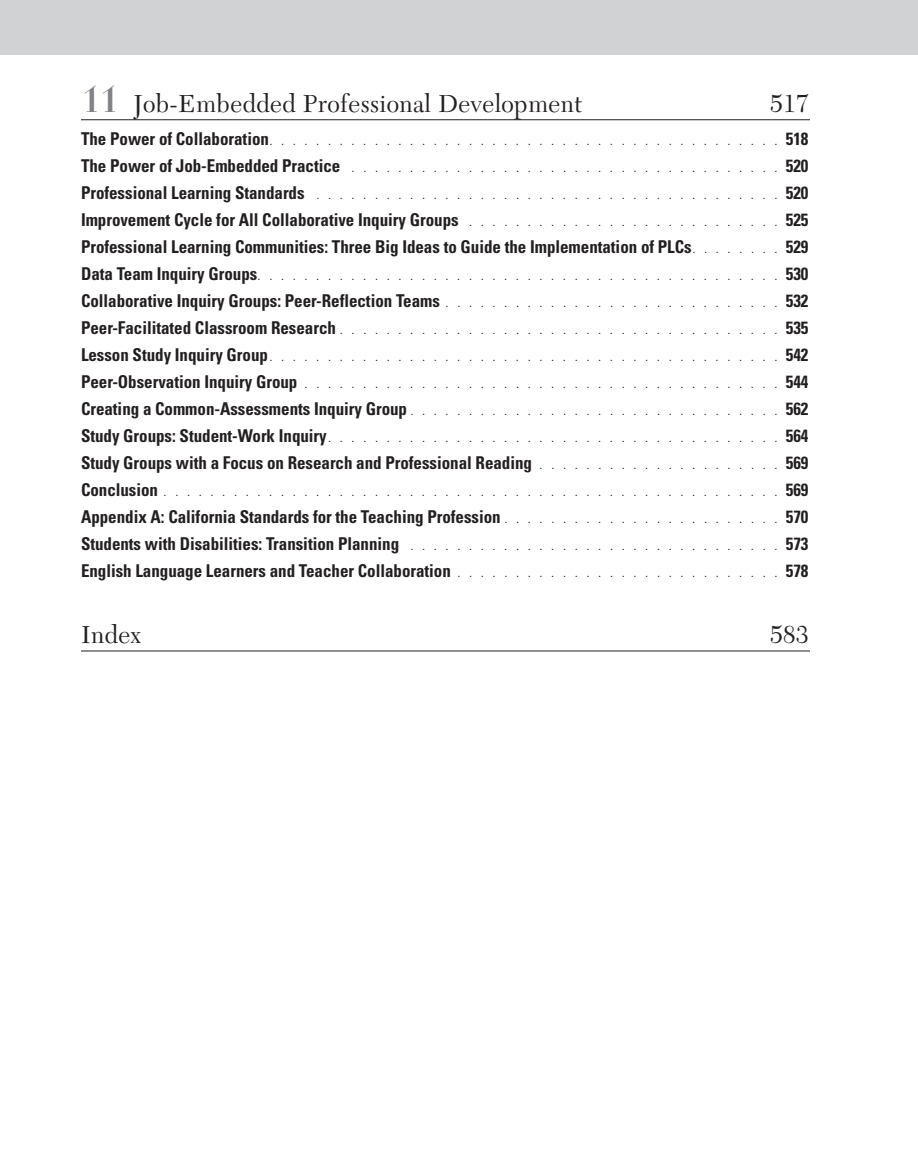
<style>
.page{position:relative;width:918px;height:1175px;background:#fff}
.page>*{position:absolute;margin:0;border:0;box-sizing:border-box;transform-origin:0 0}
.TCC{font:25.65px "New Caledonia";letter-spacing:.015em;color:#231f20;scale:.96 1}
.TCS1{font:700 condensed 17.7px "Univers";color:#231f20;scale:.96 1}
.TCS1-2{font:300 13.5px "Univers";color:#231f20}
.s1{font-family:"Mona Lisa Solid";font-size:41.7px;color:#808285}
.s2{font-weight:700;font-stretch:condensed;font-size:17.7px}
.s3{font-weight:300;font-stretch:normal;font-size:13.5px}
</style>
<div class="page">
<div style="left:0;top:0;width:918px;height:54px;background:#d1d2d4"></div>
<hr style="left:81px;top:119px;width:729px;height:1px;background:#231f20">
<hr style="left:81px;top:650px;width:729px;height:1px;background:#231f20">
<p class="TCC" style="left:81px;top:89px;width:524px"><span class="s1">11</span> Job-Embedded Professional Development</p>
<p class="TCC" style="left:771px;top:89px;width:41px">517</p>
<p class="TCS1-2" style="left:81px;top:132px;width:729px"><span class="s2">The Power of Collaboration</span> . . . . . . . . . . . . . . . . . . . . . . . . . . . . . . . . . . . . . . . . . . . . <span class="s2">518</span></p>
<p class="TCS1-2" style="left:81px;top:159px;width:729px"><span class="s2">The Power of Job-Embedded Practice</span> . . . . . . . . . . . . . . . . . . . . . . . . . . . . . . . . . . . . . <span class="s2">520</span></p>
<p class="TCS1-2" style="left:81px;top:186px;width:729px"><span class="s2">Professional Learning Standards</span> . . . . . . . . . . . . . . . . . . . . . . . . . . . . . . . . . . . . . . . . <span class="s2">520</span></p>
<p class="TCS1" style="left:81px;top:209px;width:759px">Improvement Cycle for All Collaborative Inquiry Groups <span class="s3">. . . . . . . . . . . . . . . . . . . . . . . . . . .</span> 525</p>
<p class="TCS1" style="left:81px;top:236px;width:759px">Professional Learning Communities: Three Big Ideas to Guide the Implementation of PLCs <span class="s3">. . . . . . . .</span> 529</p>
<p class="TCS1-2" style="left:81px;top:267px;width:729px"><span class="s2">Data Team Inquiry Groups</span> . . . . . . . . . . . . . . . . . . . . . . . . . . . . . . . . . . . . . . . . . . . . . <span class="s2">530</span></p>
<p class="TCS1" style="left:81px;top:290px;width:759px">Collaborative Inquiry Groups: Peer-Reflection Teams <span class="s3">. . . . . . . . . . . . . . . . . . . . . . . . . . . . .</span> 532</p>
<p class="TCS1-2" style="left:81px;top:321px;width:729px"><span class="s2">Peer-Facilitated Classroom Research</span> . . . . . . . . . . . . . . . . . . . . . . . . . . . . . . . . . . . . . . <span class="s2">535</span></p>
<p class="TCS1-2" style="left:81px;top:348px;width:729px"><span class="s2">Lesson Study Inquiry Group</span> . . . . . . . . . . . . . . . . . . . . . . . . . . . . . . . . . . . . . . . . . . . . <span class="s2">542</span></p>
<p class="TCS1-2" style="left:81px;top:375px;width:729px"><span class="s2">Peer-Observation Inquiry Group</span> . . . . . . . . . . . . . . . . . . . . . . . . . . . . . . . . . . . . . . . . . <span class="s2">544</span></p>
<p class="TCS1" style="left:81px;top:398px;width:759px">Creating a Common-Assessments Inquiry Group <span class="s3">. . . . . . . . . . . . . . . . . . . . . . . . . . . . . . . .</span> 562</p>
<p class="TCS1-2" style="left:81px;top:429px;width:729px"><span class="s2">Study Groups: Student-Work Inquiry</span> . . . . . . . . . . . . . . . . . . . . . . . . . . . . . . . . . . . . . . . <span class="s2">564</span></p>
<p class="TCS1" style="left:81px;top:452px;width:759px">Study Groups with a Focus on Research and Professional Reading <span class="s3">. . . . . . . . . . . . . . . . . . . . .</span> 569</p>
<p class="TCS1-2" style="left:81px;top:483px;width:729px"><span class="s2">Conclusion</span> . . . . . . . . . . . . . . . . . . . . . . . . . . . . . . . . . . . . . . . . . . . . . . . . . . . . . <span class="s2">569</span></p>
<p class="TCS1" style="left:81px;top:506px;width:759px">Appendix A: California Standards for the Teaching Profession <span class="s3">. . . . . . . . . . . . . . . . . . . . . . . .</span> 570</p>
<p class="TCS1" style="left:81px;top:533px;width:759px">Students with Disabilities: Transition Planning <span class="s3">. . . . . . . . . . . . . . . . . . . . . . . . . . . . . . . .</span> 573</p>
<p class="TCS1" style="left:81px;top:560px;width:759px">English Language Learners and Teacher Collaboration <span class="s3">. . . . . . . . . . . . . . . . . . . . . . . . . . . .</span> 578</p>
<p class="TCC" style="left:81px;top:620px;width:64px">Index</p>
<p class="TCC" style="left:771px;top:620px;width:41px">583</p>
</div>
